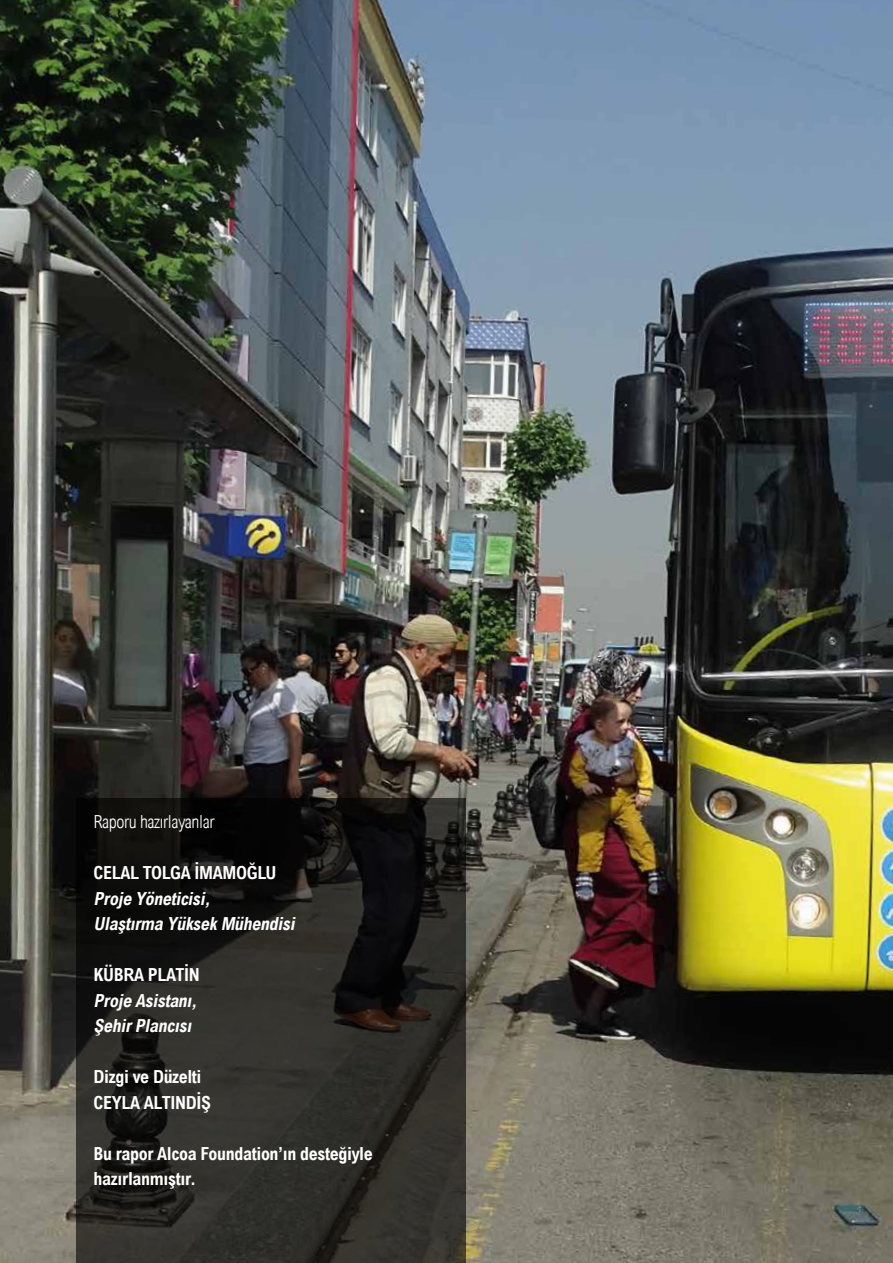
<style>
.page{position:relative;width:893px;height:1263px;background:#fff}
.page>*{position:absolute;margin:0;border:0;box-sizing:border-box;transform-origin:0 0}
.t1{font:700 condensed 18px/25.5px "Arial MT Std";letter-spacing:-.02em;color:#fff}
.t2{font:italic 700 condensed 18px/25.5px "Arial MT Std";color:#fff}
.t3{font:300 condensed 18px "Arial MT Std";letter-spacing:-.02em;color:#fff}
</style>
<div class="page">
<img style="left:0;top:0;width:893px;height:1263px">
<svg style="left:77px;top:798px;width:389px;height:465px;background:#23221f"></svg>
<p class="t3" style="left:94px;top:811px;width:122px">Raporu hazırlayanlar</p>
<p class="t1" style="left:94px;top:860px;width:185px">CELAL TOLGA İMAMOĞLU</p>
<p class="t2" style="left:94px;top:885px;width:206px">Proje Yöneticisi,<br>Ulaştırma Yüksek Mühendisi</p>
<p class="t1" style="left:94px;top:962px;width:108px">KÜBRA PLATIN</p>
<p class="t2" style="left:94px;top:987px;width:109px">Proje Asistanı,<br>ŞehirPlancısı</p>
<p class="t1" style="left:94px;top:1064px;width:119px">Dizgi ve Düzelti<br>CEYLA ALTINDIŞ</p>
<p class="t1" style="left:94px;top:1140px;width:281px">Bu rapor Alcoa Foundation’ın desteğiyle hazırlanmıştır.</p>
</div>
